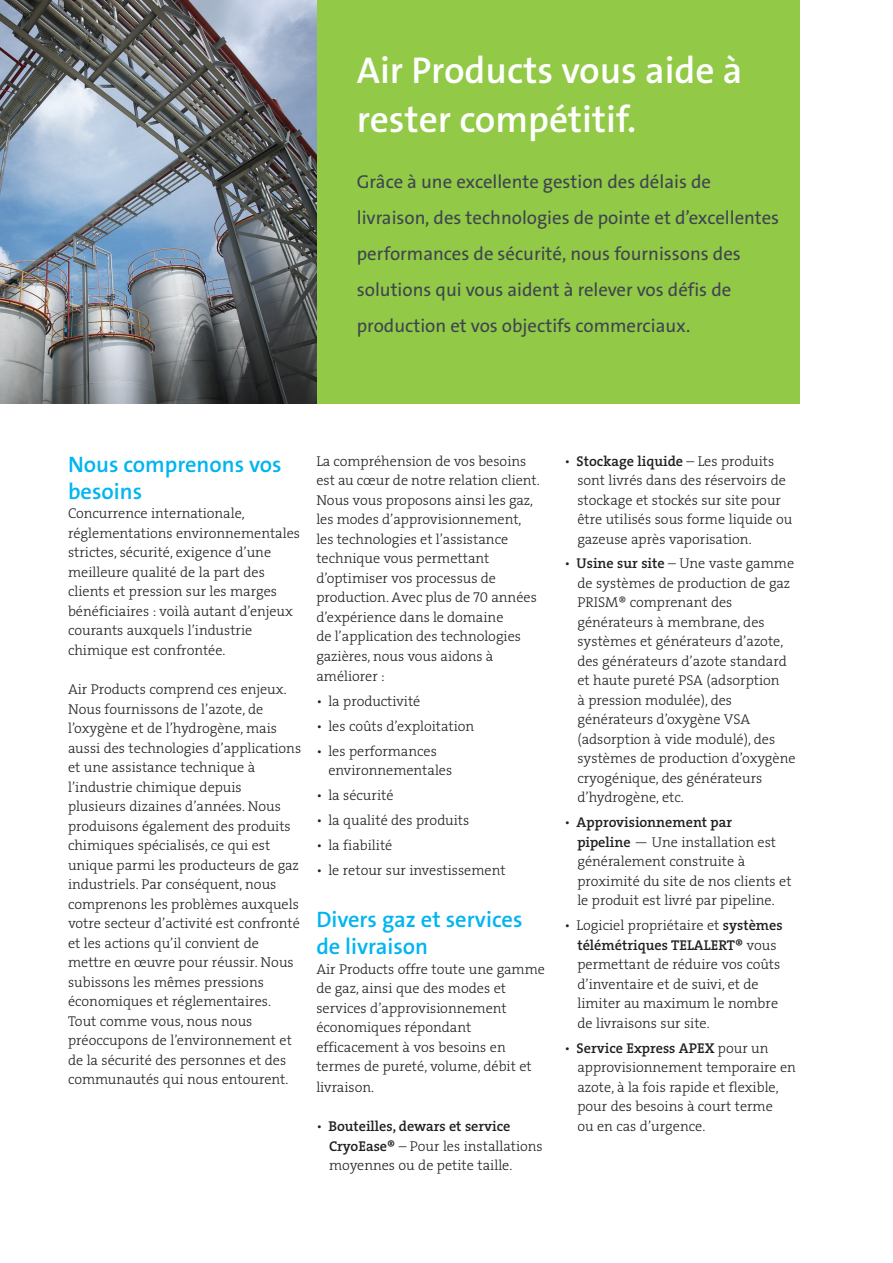
<style>
.page{position:relative;width:893px;height:1263px;background:#fff}
.page>*{position:absolute;margin:0;border:0;box-sizing:border-box;transform-origin:0 0}
.t1{font:600 37.5px/49.5px "The Sans LF";color:#fff}
.t2{font:600 22.5px/27px "The Sans LF";color:#00b5f0}
.t3{font:18.75px/36px "The Sans LF";color:#3e444f}
.t4{font:14.25px/19.5px "The Serif HP3 Lig";color:#231f20}
.t5{font:14.25px "The Serif LP6 Se Bld";color:#231f20}
.s1{font-family:"The Serif HP3 Lig"}
.s2{font-family:"The Serif LP6 Se Bld"}
</style>
<div class="page">
<div style="left:316px;top:0;width:483px;height:404px;background:#92c947"></div>
<img style="left:0;top:0;width:316px;height:404px">
<h1 class="t1" style="left:357px;top:45px;width:387px">Air Products vous aide à rester compétitif.</h1>
<p class="t3" style="left:357px;top:164px;width:424px">Grâce à une excellente gestion des délais de livraison, des technologies de pointe et d’excellentes performances de sécurité, nous fournissons des solutions qui vous aident à relever vos défis de production et vos objectifs commerciaux.</p>
<h2 class="t2" style="left:68px;top:451px;width:215px">Nous comprenons vos besoins</h2>
<p class="t4" style="left:68px;top:504px;width:234px">Concurrence internationale, réglementations environnementales strictes, sécurité, exigence d’une meilleure qualité de la part des clients et pression sur les marges bénéficiaires : voilà autant d’enjeux courants auxquels l’industrie chimique est confrontée.</p>
<p class="t4" style="left:68px;top:680px;width:235px">Air Products comprend ces enjeux.<br>Nous fournissons de l’azote, de l’oxygène et de l’hydrogène, mais aussi des technologies d’applications et une assistance technique à l’industrie chimique depuis plusieurs dizaines d’années. Nous produisons également des produits chimiques spécialisés, ce qui est unique parmi les producteurs de gaz industriels. Par conséquent, nous comprenons les problèmes auxquels votre secteur d’activité est confronté et les actions qu’il convient de mettre en œuvre pour réussir. Nous subissons les mêmes pressions économiques et réglementaires.<br>Tout comme vous, nous nous préoccupons de l’environnement et de la sécurité des personnes et des communautés qui nous entourent.</p>
<p class="t4" style="left:316px;top:451px;width:225px">La compréhension de vos besoins est au cœur de notre relation client.<br>Nous vous proposons ainsi les gaz, les modes d’approvisionnement, les technologies et l’assistance technique vous permettant d’optimiser vos processus de production. Avec plus de 70 années d’expérience dans le domaine<br>de l’application des technologies gazières, nous vous aidons à améliorer :</p>
<p class="t4" style="left:316px;top:691px;width:106px">• la productivité</p>
<p class="t4" style="left:316px;top:716px;width:159px">• les coûts d’exploitation</p>
<p class="t4" style="left:328px;top:741px;width:125px;text-indent:-12px">• les performances environnementales</p>
<p class="t4" style="left:316px;top:785px;width:79px">• la sécurité</p>
<p class="t4" style="left:316px;top:810px;width:154px">• la qualité des produits</p>
<p class="t4" style="left:316px;top:835px;width:78px">• la fiabilité</p>
<p class="t4" style="left:316px;top:860px;width:191px">• le retour sur investissement</p>
<h2 class="t2" style="left:316px;top:906px;width:208px">Divers gaz et services de livraison</h2>
<p class="t4" style="left:316px;top:959px;width:230px">Air Products offre toute une gamme de gaz, ainsi que des modes et services d’approvisionnement économiques répondant efficacement à vos besoins en termes de pureté, volume, débit et livraison.</p>
<p class="t5" style="left:316px;top:1117px;width:196px"><span class="s1">•</span> Bouteilles, dewars et service</p>
<p class="t4" style="left:329px;top:1136px;width:215px"><span class="s2">CryoEase®</span> – Pour les installations moyennes ou de petite taille.</p>
<p class="t5" style="left:565px;top:451px;width:211px"><span class="s1">•</span> Stockage liquide <span class="s1">– Les produits</span></p>
<p class="t4" style="left:577px;top:471px;width:217px">sont livrés dans des réservoirs de stockage et stockés sur site pour être utilisés sous forme liquide ou gazeuse après vaporisation.</p>
<p class="t4" style="left:577px;top:554px;width:220px;text-indent:-13px">• <span class="s2">Usine sur site</span> – Une vaste gamme de systèmes de production de gaz<br>PRISM® comprenant des générateurs à membrane, des systèmes et générateurs d’azote, des générateurs d’azote standard et haute pureté PSA (adsorption<br>à pression modulée), des générateurs d’oxygène VSA (adsorption à vide modulé), des systèmes de production d’oxygène cryogénique, des générateurs d’hydrogène, etc.</p>
<p class="t5" style="left:565px;top:813px;width:169px"><span class="s1">•</span> Approvisionnement par</p>
<p class="t4" style="left:577px;top:832px;width:216px"><span class="s2">pipeline</span> — Une installation est généralement construite à proximité du site de nos clients et le produit est livré par pipeline.</p>
<p class="t4" style="left:565px;top:916px;width:220px">• Logiciel propriétaire et <span class="s2">systèmes</span></p>
<p class="t5" style="left:577px;top:935px;width:201px">télémétriques TELALERT® <span class="s1">vous</span></p>
<p class="t4" style="left:577px;top:955px;width:204px">permettant de réduire vos coûts d’inventaire et de suivi, et de limiter au maximum le nombre de livraisons sur site.</p>
<p class="t5" style="left:565px;top:1038px;width:205px"><span class="s1">•</span> Service Express APEX <span class="s1">pour un</span></p>
<p class="t4" style="left:577px;top:1057px;width:220px">approvisionnement temporaire en azote, à la fois rapide et flexible, pour des besoins à court terme<br>ou en cas d’urgence.</p>
</div>
